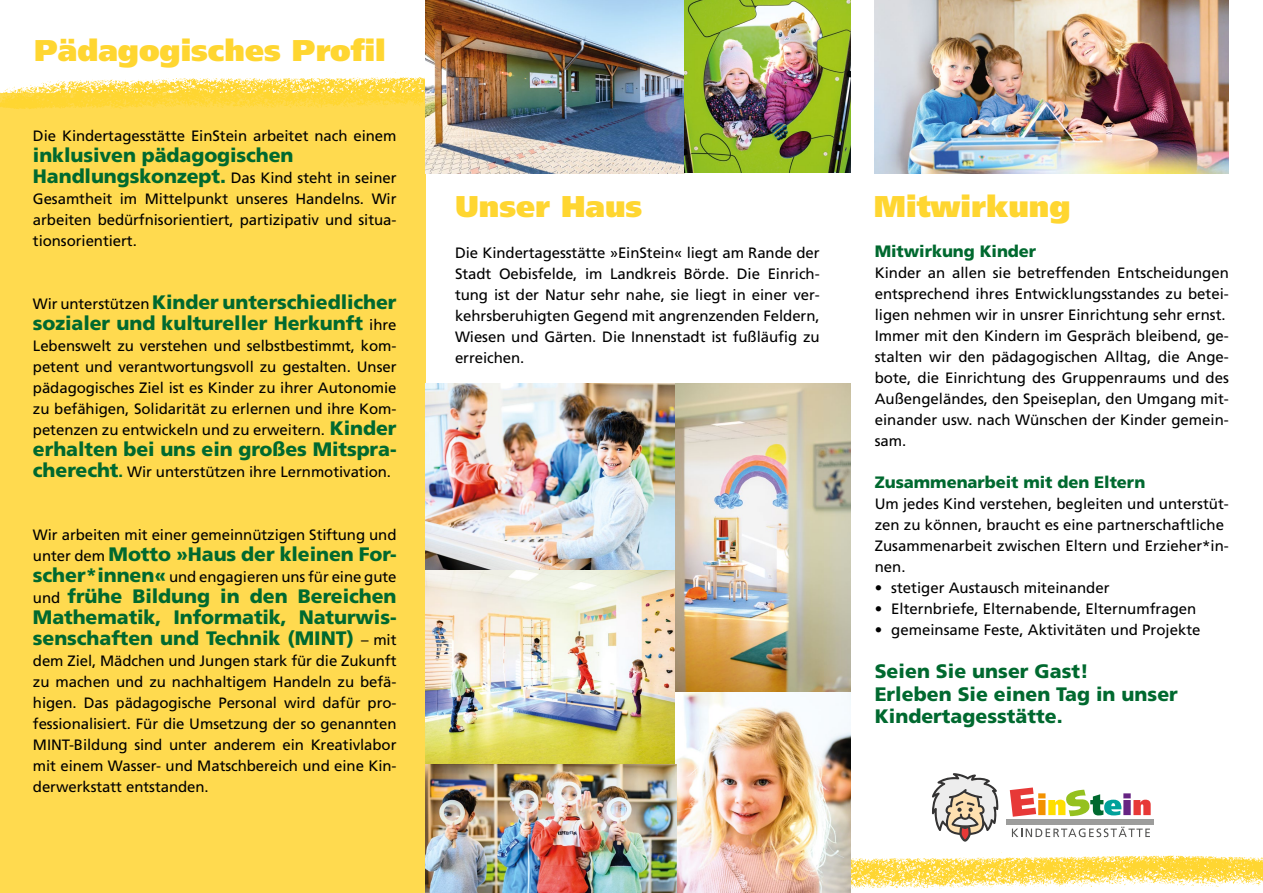
<style>
.page{position:relative;width:1263px;height:893px;background:#fff}
.page>*{position:absolute;margin:0;border:0;box-sizing:border-box;transform-origin:0 0}
.t1{font:900 30px "Frutiger LT Pro";color:#ffd631}
.t2{font:900 19.5px/21px "Frutiger LT Pro";letter-spacing:-.005em;color:#00692f}
.t3{font:900 16.5px "Frutiger LT Pro";letter-spacing:-.005em;color:#00692f}
.t4{font:15px/21px "Frutiger LT Pro";color:#000;text-align:justify}
.s1{font-weight:900;font-size:19.5px;color:#00692f}
.s2{font-weight:400;font-size:15px;color:#000}
.s3{font-weight:900;color:#00692f}
</style>
<div class="page">
<div style="left:0;top:94px;width:425px;height:799px;background:#ffda4f"></div>
<img style="left:0;top:72px;width:425px;height:37px">
<img style="left:425px;top:0;width:425px;height:173px">
<img style="left:875px;top:0;width:354px;height:173px">
<img style="left:425px;top:384px;width:250px;height:509px">
<img style="left:576px;top:848px;width:687px;height:45px">
<svg style="left:1010px;top:787px;width:141px;height:30px"></svg>
<div style="left:1006px;top:819px;width:148px;height:5px;background:#9d9d9c"></div>
<svg style="left:1012px;top:827px;width:138px;height:10px"></svg>
<svg style="left:932px;top:773px;width:66px;height:69px"></svg>
<img style="left:675px;top:384px;width:175px;height:509px">
<h1 class="t1" style="left:34px;top:32px;width:353px">Pädagogisches Profil</h1>
<p class="t4" style="left:33px;top:125px;width:365px">Die Kindertagesstätte EinStein arbeitet nach einem</p>
<h2 class="t2" style="left:33px;top:145px;width:262px">inklusiven pädagogischen</h2>
<p class="t4" style="left:33px;top:167px;width:365px"><span class="s1">Handlungskonzept.</span> Das Kind steht in seiner Gesamtheit im Mittelpunkt unseres Handelns. Wir arbeiten bedürfnisorientiert, partizipativ und situa&shy;tionsorientiert.</p>
<h2 class="t2" style="left:33px;top:292px;width:365px"><span class="s2">Wir unterstützen</span> Kinder unterschiedlicher sozialer und kultureller Herkunft <span class="s2">ihre</span></h2>
<p class="t4" style="left:33px;top:335px;width:365px">Lebenswelt zu verstehen und selbstbestimmt, kom&shy;petent und verantwortungsvoll zu gestalten. Unser pädagogisches Ziel ist es Kinder zu ihrer Autonomie zu befähigen, Solidarität zu erlernen und ihre Kom&shy;petenzen zu entwickeln und zu erweitern. <span class="s1">Kinder</span></p>
<h2 class="t2" style="left:33px;top:439px;width:365px">erhalten bei uns ein großes Mitspra-</h2>
<p class="t4" style="left:33px;top:461px;width:360px"><span class="s1">cherecht</span><span class="s3">.</span> Wir unterstützen ihre Lernmotivation.</p>
<p class="t4" style="left:33px;top:524px;width:365px">Wir arbeiten mit einer gemeinnützigen Stiftung und</p>
<h2 class="t2" style="left:33px;top:544px;width:365px"><span class="s2">unter dem</span> Motto »Haus der kleinen For-</h2>
<p class="t4" style="left:33px;top:566px;width:365px"><span class="s1">scher*innen«</span> und engagieren uns für eine gute</p>
<h2 class="t2" style="left:33px;top:586px;width:365px;text-align:justify"><span class="s2">und</span> frühe Bildung in den Bereichen Mathematik, Informatik, Naturwis&shy;senschaften und Technik (MINT) <span class="s2">– mit</span></h2>
<p class="t4" style="left:33px;top:650px;width:365px">dem Ziel, Mädchen und Jungen stark für die Zukunft zu machen und zu nachhaltigem Handeln zu befä&shy;higen. Das pädagogische Personal wird dafür pro&shy;fessionalisiert. Für die Umsetzung der so genannten MINT-Bildung sind unter anderem ein Kreativlabor mit einem Wasser- und Matschbereich und eine Kin&shy;derwerkstatt entstanden.</p>
<h1 class="t1" style="left:455px;top:188px;width:189px">Unser Haus</h1>
<p class="t4" style="left:455px;top:242px;width:366px">Die Kindertagesstätte »EinStein« liegt am Rande der Stadt Oebisfelde, im Landkreis Börde. Die Einrich&shy;tung ist der Natur sehr nahe, sie liegt in einer ver&shy;kehrsberuhigten Gegend mit angrenzenden Feldern, Wiesen und Gärten. Die Innenstadt ist fußläufig zu erreichen.</p>
<h1 class="t1" style="left:874px;top:188px;width:198px">Mitwirkung</h1>
<p class="t3" style="left:875px;top:241px;width:163px">Mitwirkung Kinder</p>
<p class="t4" style="left:875px;top:262px;width:356px;text-align:left">Kinder an allen sie betreffenden Entscheidungen entsprechend ihres Entwicklungsstandes zu betei&shy;ligen nehmen wir in unsrer Einrichtung sehr ernst.<br>Immer mit den Kindern im Gespräch bleibend, ge&shy;stalten wir den pädagogischen Alltag, die Ange&shy;bote, die Einrichtung des Gruppenraums und des Außengeländes, den Speiseplan, den Umgang mit&shy;einander usw. nach Wünschen der Kinder gemein&shy;sam.</p>
<p class="t3" style="left:875px;top:472px;width:272px">Zusammenarbeit mit den Eltern</p>
<p class="t4" style="left:875px;top:493px;width:356px;text-align:left">Um jedes Kind verstehen, begleiten und unterstüt&shy;zen zu können, braucht es eine partnerschaftliche Zusammenarbeit zwischen Eltern und Erzieher*in&shy;nen.</p>
<p class="t4" style="left:875px;top:577px;width:236px">• stetiger Austausch miteinander</p>
<p class="t4" style="left:875px;top:598px;width:323px">• Elternbriefe, Elternabende, Elternumfragen</p>
<p class="t4" style="left:875px;top:619px;width:327px">• gemeinsame Feste, Aktivitäten und Projekte</p>
<h2 class="t2" style="left:875px;top:660px;width:305px;line-height:22.5px">Seien Sie unser Gast!<br>Erleben Sie einen Tag in unser<br>Kindertagesstätte.</h2>
</div>
